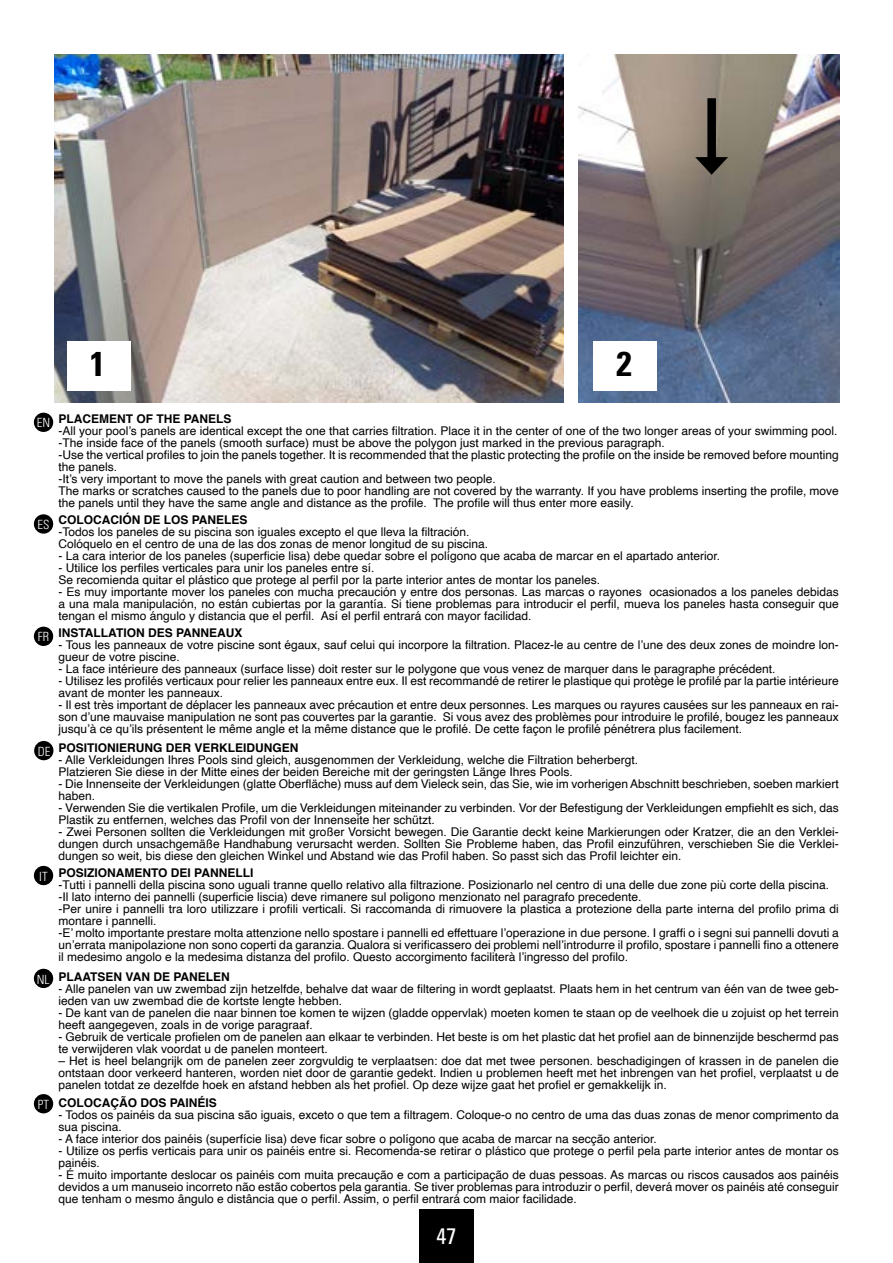
<style>
.page{position:relative;width:893px;height:1263px;background:#fff}
.page>*{position:absolute;margin:0;border:0;box-sizing:border-box;transform-origin:0 0}
.t1{font:700 condensed 34.5px "Univers";color:#000}
.t2{font:condensed 22.5px "Univers";color:#fff}
.t3{font:300 condensed 12.75px "Univers";color:#fff}
.t4{font:12px/12px "Helvetica";color:#000}
.t5{font:700 12px "Helvetica";color:#000}
</style>
<div class="page">
<div style="left:419px;top:1209px;width:54px;height:54px;background:#000"></div>
<div style="left:34px;top:514px;width:19px;height:20px;background:#000;border-radius:50%"></div>
<div style="left:34px;top:413px;width:19px;height:19px;background:#000;border-radius:50%"></div>
<div style="left:34px;top:627px;width:19px;height:19px;background:#000;border-radius:50%"></div>
<div style="left:34px;top:741px;width:19px;height:19px;background:#000;border-radius:50%"></div>
<div style="left:34px;top:866px;width:19px;height:19px;background:#000;border-radius:50%"></div>
<div style="left:34px;top:969px;width:19px;height:19px;background:#000;border-radius:50%"></div>
<div style="left:34px;top:1094px;width:19px;height:19px;background:#000;border-radius:50%"></div>
<img style="left:55px;top:54px;width:509px;height:349px">
<img style="left:578px;top:54px;width:262px;height:349px">
<div style="left:67px;top:342px;width:63px;height:49px;background:#fff"></div>
<div style="left:594px;top:342px;width:63px;height:49px;background:#fff"></div>
<div style="left:707px;top:98px;width:9px;height:66px;background:#000"></div>
<svg style="left:695px;top:157px;width:33px;height:18px"></svg>
<h1 class="t1" style="left:90px;top:343px;width:17px">1</h1>
<h1 class="t1" style="left:616px;top:343px;width:17px">2</h1>
<p class="t3" style="left:37px;top:415px;width:15px">EN</p>
<p class="t3" style="left:38px;top:517px;width:13px">ES</p>
<p class="t3" style="left:38px;top:629px;width:13px">FR</p>
<p class="t3" style="left:38px;top:744px;width:14px">DE</p>
<p class="t3" style="left:39px;top:868px;width:10px">IT</p>
<p class="t3" style="left:37px;top:971px;width:14px">NL</p>
<p class="t3" style="left:38px;top:1097px;width:13px">PT</p>
<p class="t5" style="left:58px;top:409px;width:175px">PLACEMENT OF THE PANELS</p>
<p class="t4" style="left:58px;top:425px;width:782px">-All your pool’s panels are identical except the one that carries filtration. Place it in the center of one of the two longer areas of your swimming pool. -The inside face of the panels (smooth surface) must be above the polygon just marked in the previous paragraph.<br>-Use the vertical profiles to join the panels together. It is recommended that the plastic protecting the profile on the inside be removed before mounting the panels.<br>-It’s very important to move the panels with great caution and between two people.<br>The marks or scratches caused to the panels due to poor handling are not covered by the warranty. If you have problems inserting the profile, move the panels until they have the same angle and distance as the profile. The profile will thus enter more easily.</p>
<p class="t5" style="left:58px;top:510px;width:191px">COLOCACIÓN DE LOS PANELES</p>
<p class="t4" style="left:58px;top:526px;width:431px">-Todos los paneles de su piscina son iguales excepto el que lleva la filtración.<br>Colóquelo en el centro de una de las dos zonas de menor longitud de su piscina.</p>
<p class="t4" style="left:58px;top:550px;width:663px">- La cara interior de los paneles (superficie lisa) debe quedar sobre el polígono que acaba de marcar en el apartado anterior.</p>
<p class="t4" style="left:58px;top:562px;width:543px">- Utilice los perfiles verticales para unir los paneles entre sí.<br>Se recomienda quitar el plástico que protege al perfil por la parte interior antes de montar los paneles.</p>
<p class="t4" style="left:58px;top:586px;width:782px;text-align:justify">- Es muy importante mover los paneles con mucha precaución y entre dos personas. Las marcas o rayones ocasionados a los paneles debidas a una mala manipulación, no están cubiertas por la garantía. Si tiene problemas para introducir el perfil, mueva los paneles hasta conseguir que tengan el mismo ángulo y distancia que el perfil. Así el perfil entrará con mayor facilidad.</p>
<p class="t5" style="left:58px;top:623px;width:186px">INSTALLATION DES PANNEAUX</p>
<p class="t4" style="left:58px;top:639px;width:782px">- Tous les panneaux de votre piscine sont égaux, sauf celui qui incorpore la filtration. Placez-le au centre de l’une des deux zones de moindre lon&shy;gueur de votre piscine.</p>
<p class="t4" style="left:58px;top:663px;width:719px">- La face intérieure des panneaux (surface lisse) doit rester sur le polygone que vous venez de marquer dans le paragraphe précédent.</p>
<p class="t4" style="left:58px;top:675px;width:782px">- Utilisez les profilés verticaux pour relier les panneaux entre eux. Il est recommandé de retirer le plastique qui protège le profilé par la partie intérieure avant de monter les panneaux.</p>
<p class="t4" style="left:58px;top:699px;width:782px;text-align:justify">- Il est très important de déplacer les panneaux avec précaution et entre deux personnes. Les marques ou rayures causées sur les panneaux en rai&shy;son d’une mauvaise manipulation ne sont pas couvertes par la garantie. Si vous avez des problèmes pour introduire le profilé, bougez les panneaux jusqu’à ce qu’ils présentent le même angle et la même distance que le profilé. De cette façon le profilé pénétrera plus facilement.</p>
<p class="t5" style="left:58px;top:738px;width:242px">POSITIONIERUNG DER VERKLEIDUNGEN</p>
<p class="t4" style="left:58px;top:754px;width:581px">- Alle Verkleidungen Ihres Pools sind gleich, ausgenommen der Verkleidung, welche die Filtration beherbergt.<br>Platzieren Sie diese in der Mitte eines der beiden Bereiche mit der geringsten Länge Ihres Pools.</p>
<p class="t4" style="left:58px;top:778px;width:782px">- Die Innenseite der Verkleidungen (glatte Oberfläche) muss auf dem Vieleck sein, das Sie, wie im vorherigen Abschnitt beschrieben, soeben markiert haben.</p>
<p class="t4" style="left:58px;top:802px;width:782px">- Verwenden Sie die vertikalen Profile, um die Verkleidungen miteinander zu verbinden. Vor der Befestigung der Verkleidungen empfiehlt es sich, das<br>Plastik zu entfernen, welches das Profil von der Innenseite her schützt.</p>
<p class="t4" style="left:58px;top:826px;width:782px;text-align:justify">- Zwei Personen sollten die Verkleidungen mit großer Vorsicht bewegen. Die Garantie deckt keine Markierungen oder Kratzer, die an den Verklei&shy;dungen durch unsachgemäße Handhabung verursacht werden. Sollten Sie Probleme haben, das Profil einzuführen, verschieben Sie die Verklei&shy;dungen so weit, bis diese den gleichen Winkel und Abstand wie das Profil haben. So passt sich das Profil leichter ein.</p>
<p class="t5" style="left:58px;top:863px;width:196px">POSIZIONAMENTO DEI PANNELLI</p>
<p class="t4" style="left:58px;top:880px;width:782px">-Tutti i pannelli della piscina sono uguali tranne quello relativo alla filtrazione. Posizionarlo nel centro di una delle due zone più corte della piscina. -Il lato interno dei pannelli (superficie liscia) deve rimanere sul poligono menzionato nel paragrafo precedente.<br>-Per unire i pannelli tra loro utilizzare i profili verticali. Si raccomanda di rimuovere la plastica a protezione della parte interna del profilo prima di montare i pannelli.<br>-E’ molto importante prestare molta attenzione nello spostare i pannelli ed effettuare l’operazione in due persone. I graffi o i segni sui pannelli dovuti a un’errata manipolazione non sono coperti da garanzia. Qualora si verificassero dei problemi nell’introdurre il profilo, spostare i pannelli fino a ottenere il medesimo angolo e la medesima distanza del profilo. Questo accorgimento faciliterà l’ingresso del profilo.</p>
<p class="t5" style="left:58px;top:967px;width:173px">PLAATSEN VAN DE PANELEN</p>
<p class="t4" style="left:58px;top:983px;width:782px">- Alle panelen van uw zwembad zijn hetzelfde, behalve dat waar de filtering in wordt geplaatst. Plaats hem in het centrum van één van de twee geb&shy;ieden van uw zwembad die de kortste lengte hebben.</p>
<p class="t4" style="left:58px;top:1007px;width:782px">- De kant van de panelen die naar binnen toe komen te wijzen (gladde oppervlak) moeten komen te staan op de veelhoek die u zojuist op het terrein heeft aangegeven, zoals in de vorige paragraaf.</p>
<p class="t4" style="left:58px;top:1031px;width:782px">- Gebruik de verticale profielen om de panelen aan elkaar te verbinden. Het beste is om het plastic dat het profiel aan de binnenzijde beschermd pas te verwijderen vlak voordat u de panelen monteert.</p>
<p class="t4" style="left:58px;top:1055px;width:782px;text-align:justify">– Het is heel belangrijk om de panelen zeer zorgvuldig te verplaatsen: doe dat met twee personen. beschadigingen of krassen in de panelen die ontstaan door verkeerd hanteren, worden niet door de garantie gedekt. Indien u problemen heeft met het inbrengen van het profiel, verplaatst u de panelen totdat ze dezelfde hoek en afstand hebben als het profiel. Op deze wijze gaat het profiel er gemakkelijk in.</p>
<p class="t5" style="left:58px;top:1093px;width:160px">COLOCAÇÃO DOS PAINÉIS</p>
<p class="t4" style="left:58px;top:1109px;width:782px">- Todos os painéis da sua piscina são iguais, exceto o que tem a filtragem. Coloque-o no centro de uma das duas zonas de menor comprimento da sua piscina.</p>
<p class="t4" style="left:58px;top:1133px;width:600px">- A face interior dos painéis (superfície lisa) deve ficar sobre o polígono que acaba de marcar na secção anterior.</p>
<p class="t4" style="left:58px;top:1145px;width:782px">- Utilize os perfis verticais para unir os painéis entre si. Recomenda-se retirar o plástico que protege o perfil pela parte interior antes de montar os painéis.</p>
<p class="t4" style="left:58px;top:1169px;width:782px;text-align:justify">- É muito importante deslocar os painéis com muita precaução e com a participação de duas pessoas. As marcas ou riscos causados aos painéis devidos a um manuseio incorreto não estão cobertos pela garantia. Se tiver problemas para introduzir o perfil, deverá mover os painéis até conseguir que tenham o mesmo ângulo e distância que o perfil. Assim, o perfil entrará com maior facilidade.</p>
<h2 class="t2" style="left:436px;top:1221px;width:21px">47</h2>
</div>
